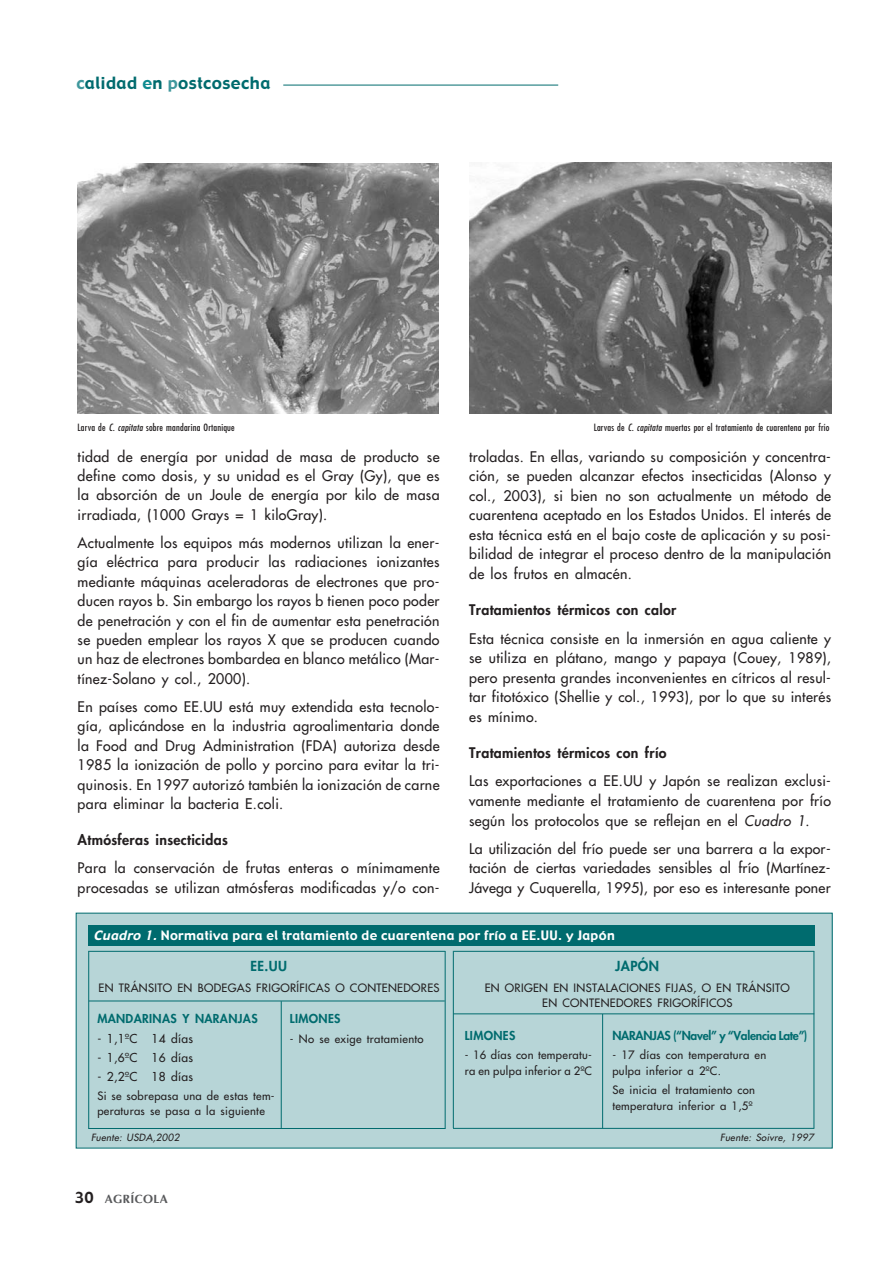
<style>
.page{position:relative;width:893px;height:1263px;background:#fff}
.page>*{position:absolute;margin:0;border:0;box-sizing:border-box;transform-origin:0 0}
.t1{font:16.5px "Gadget";letter-spacing:.03em;color:#006b6e}
.t2{font:14.25px/19.5px "Futura";letter-spacing:.025em;color:#231f20;text-align:justify}
.t3{font:800 14.25px "Futura";letter-spacing:.025em;color:#231f20}
.t4{font:800 13.5px "Futura";letter-spacing:.03em;color:#006b6e}
.t5{font:12.75px "Gadget";letter-spacing:.03em;color:#fff}
.t6{font:12px "Futura";letter-spacing:.03em;color:#231f20}
.t7{font:800 12px "Futura";letter-spacing:.03em;color:#006b6e}
.t8{font:800 12px "Futura";letter-spacing:-.02em;color:#006b6e}
.t9{font:700 12px "Optima";letter-spacing:.025em;color:#58595b}
.t10{font:11.25px/15.3px "Futura";letter-spacing:.03em;color:#231f20}
.t11{font:condensed 9.75px "Futura";letter-spacing:.02em;color:#231f20}
.t12{font:italic 9.75px "Futura";letter-spacing:.03em;color:#231f20}
.s1{color:#40989d}
.s2{color:#0e8b90}
.s3{font-style:italic}
.s4{font-family:"Gadget";font-weight:400;font-size:15px;color:#231f20}
</style>
<div class="page">
<hr style="left:283px;top:85px;width:275px;height:1px;background:#006b6e">
<div style="left:76px;top:913px;width:756px;height:235px;background:#b7d5d7"></div>
<img style="left:469px;top:163px;width:362px;height:251px">
<img style="left:77px;top:163px;width:362px;height:251px">
<div style="left:89px;top:925px;width:726px;height:21px;background:#006b6e"></div>
<hr style="left:88px;top:951px;width:1px;height:178px;background:#006b6e">
<hr style="left:453px;top:951px;width:1px;height:177px;background:#006b6e">
<hr style="left:445px;top:951px;width:1px;height:178px;background:#006b6e">
<hr style="left:813px;top:951px;width:1px;height:177px;background:#006b6e">
<hr style="left:281px;top:1001px;width:1px;height:127px;background:#006b6e">
<hr style="left:602px;top:1014px;width:1px;height:114px;background:#006b6e">
<hr style="left:88px;top:951px;width:357px;height:1px;background:#006b6e">
<hr style="left:89px;top:1001px;width:356px;height:1px;background:#006b6e">
<hr style="left:453px;top:1013px;width:361px;height:1px;background:#006b6e">
<hr style="left:88px;top:1128px;width:357px;height:1px;background:#006b6e">
<hr style="left:454px;top:951px;width:360px;height:1px;background:#006b6e">
<hr style="left:453px;top:1128px;width:361px;height:1px;background:#006b6e">
<p class="t1" style="left:76px;top:77px;width:195px"><span class="s1">c</span>alidad <span class="s2">e</span>n <span class="s1">p</span>ostcosecha</p>
<p class="t11" style="left:78px;top:422px;width:159px">Larva de <span class="s3">C. capitata</span> sobre mandarina Ortanique</p>
<p class="t11" style="left:593px;top:422px;width:237px">Larvas de <span class="s3">C. capitata</span> muertas por el tratamiento de cuarentena por frío</p>
<p class="t2" style="left:469px;top:447px;width:363px">troladas. En ellas, variando su composición y concentra&shy;ción, se pueden alcanzar efectos insecticidas (Alonso y col., 2003), si bien no son actualmente un método de cuarentena aceptado en los Estados Unidos. El interés de esta técnica está en el bajo coste de aplicación y su posi&shy;bilidad de integrar el proceso dentro de la manipulación de los frutos en almacén.</p>
<p class="t3" style="left:469px;top:603px;width:209px">Tratamientos térmicos con calor</p>
<p class="t2" style="left:469px;top:630px;width:363px">Esta técnica consiste en la inmersión en agua caliente y se utiliza en plátano, mango y papaya (Couey, 1989), pero presenta grandes inconvenientes en cítricos al resul&shy;tar fitotóxico (Shellie y col., 1993), por lo que su interés es mínimo.</p>
<p class="t3" style="left:469px;top:746px;width:199px">Tratamientos térmicos con frío</p>
<p class="t2" style="left:469px;top:772px;width:363px">Las exportaciones a EE.UU y Japón se realizan exclusi&shy;vamente mediante el tratamiento de cuarentena por frío según los protocolos que se reflejan en el <span class="s3">Cuadro 1</span>.</p>
<p class="t2" style="left:469px;top:840px;width:363px">La utilización del frío puede ser una barrera a la expor&shy;tación de ciertas variedades sensibles al frío (Martínez-Jávega y Cuquerella, 1995), por eso es interesante poner</p>
<p class="t5" style="left:94px;top:931px;width:522px"><span class="s3">Cuadro 1.</span>Normativa para el tratamiento de cuarentena por frío a EE.UU. y Japón</p>
<p class="t2" style="left:78px;top:447px;width:363px">tidad de energía por unidad de masa de producto se define como dosis, y su unidad es el Gray (Gy), que es la absorción de un Joule de energía por kilo de masa irradiada, (1000 Grays = 1 kiloGray).</p>
<p class="t2" style="left:78px;top:534px;width:363px">Actualmente los equipos más modernos utilizan la ener&shy;gía eléctrica para producir las radiaciones ionizantes mediante máquinas aceleradoras de electrones que pro&shy;ducen rayos b. Sin embargo los rayos b tienen poco poder de penetración y con el fin de aumentar esta penetración se pueden emplear los rayos X que se producen cuando un haz de electrones bombardea en blanco metálico (Mar&shy;tínez-Solano y col., 2000).</p>
<p class="t2" style="left:78px;top:698px;width:363px">En países como EE.UU está muy extendida esta tecnolo&shy;gía, aplicándose en la industria agroalimentaria donde la Food and Drug Administration (FDA) autoriza desde 1985 la ionización de pollo y porcino para evitar la tri&shy;quinosis. En 1997 autorizó también la ionización de carne para eliminar la bacteria E.coli.</p>
<p class="t3" style="left:78px;top:833px;width:152px">Atmósferas insecticidas</p>
<p class="t2" style="left:78px;top:859px;width:363px">Para la conservación de frutas enteras o mínimamente procesadas se utilizan atmósferas modificadas y/o con-</p>
<p class="t4" style="left:250px;top:959px;width:38px">EE.UU</p>
<p class="t10" style="left:99px;top:980px;width:342px">EN TRÁNSITO EN BODEGAS FRIGORÍFICAS O CONTENEDORES</p>
<p class="t7" style="left:97px;top:1013px;width:162px">MANDARINAS Y NARANJAS</p>
<p class="t6" style="left:97px;top:1032px;width:97px">- 1,1ºC 14 días</p>
<p class="t6" style="left:97px;top:1052px;width:97px">- 1,6ºC 16 días</p>
<p class="t6" style="left:97px;top:1071px;width:97px">- 2,2ºC 18 días</p>
<p class="t10" style="left:97px;top:1089px;width:179px">Si se sobrepasa una de estas tem&shy;peraturas se pasa a la siguiente</p>
<p class="t12" style="left:91px;top:1133px;width:90px">Fuente: USDA,2002</p>
<p class="t7" style="left:290px;top:1013px;width:52px">LIMONES</p>
<p class="t10" style="left:290px;top:1032px;width:135px">- No se exige tratamiento</p>
<p class="t9" style="left:75px;top:1194px;width:94px"><span class="s4">30</span> AGRÍCOLA</p>
<p class="t4" style="left:615px;top:959px;width:45px">JAPÓN</p>
<p class="t10" style="left:484px;top:981px;width:307px;text-align:center">EN ORIGEN EN INSTALACIONES FIJAS, O EN TRÁNSITO<br>EN CONTENEDORES FRIGORÍFICOS</p>
<p class="t7" style="left:465px;top:1029px;width:52px">LIMONES</p>
<p class="t10" style="left:465px;top:1048px;width:129px">- 16 días con temperatu&shy;ra en pulpa inferior a 2ºC</p>
<p class="t8" style="left:612px;top:1029px;width:197px">NARANJAS (“Navel” y “Valencia Late”)</p>
<p class="t10" style="left:612px;top:1048px;width:155px">- 17 días con temperatura en pulpa inferior a 2ºC.</p>
<p class="t10" style="left:612px;top:1083px;width:144px">Se inicia el tratamiento con temperatura inferior a 1,5º</p>
<p class="t12" style="left:720px;top:1133px;width:95px">Fuente: Soivre, 1997</p>
</div>
